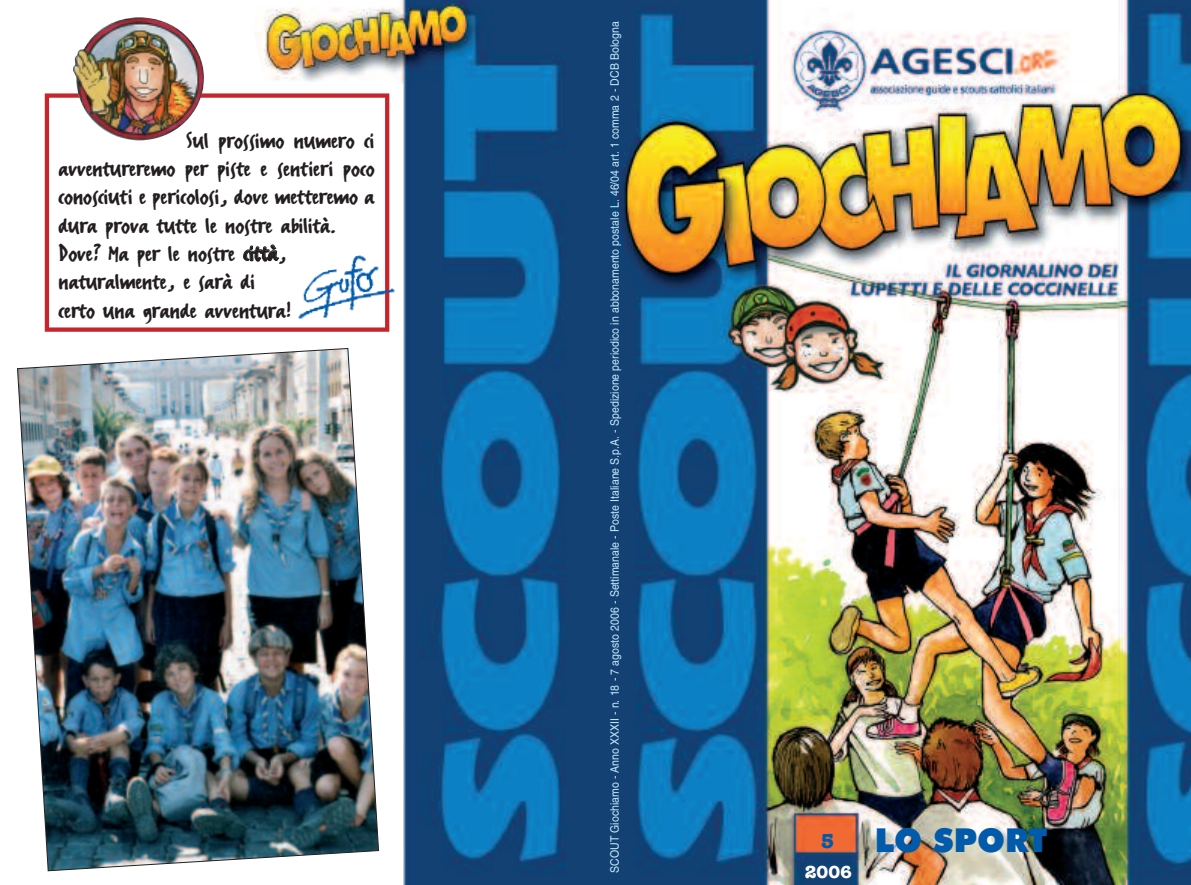
<style>
.page{position:relative;width:1191px;height:885px;background:#fff}
.page>*{position:absolute;margin:0;border:0;box-sizing:border-box;transform-origin:0 0}
.t1{font:900 33px "Futura BT";color:#015aaa}
.t2{font:27px/28.3px "Anna Erikrighthand";color:#231f20}
.t3{font:700 18px "American Typewriter";color:#fff}
.t4{font:11.7px "Helvetica";color:#c6eafa;scale:.9 1}
.s1{font-family:"American Typewriter";font-weight:700;font-size:21px}
</style>
<div class="page">
<div style="left:45px;top:93px;width:344px;height:239px;border:4px solid #c8242b"></div>
<img style="left:73px;top:17px;width:131px;height:123px">
<img style="left:252px;top:0;width:939px;height:884px">
<img style="left:17px;top:347px;width:362px;height:524px">
<img style="left:290px;top:250px;width:110px;height:74px">
<p class="t2" style="left:58px;top:124px;width:318px;text-indent:127px">Sul prossimo numero ci avventureremo per piste e sentieri poco conosciuti e pericolosi, dove metteremo a dura prova tutte le nostre abilità.<br>Dove? Ma per le nostre città, naturalmente, e sarà di<br>certo una grande avventura!</p>
<p class="t4" style="left:610px;top:872px;width:947px;rotate:-90deg">SCOUT Giochiamo - Anno XXXII - n. 18 - 7 agosto 2006 - Settimanale - Poste Italiane S.p.A. - Spedizione periodico in abbonamento postale L. 46/04 art. 1 comma 2 - DCB Bologna</p>
<p class="t1" style="left:820px;top:827px;width:228px"><span class="s1">5</span> LO SPORT</p>
<p class="t3" style="left:805px;top:860px;width:49px">2006</p>
</div>
